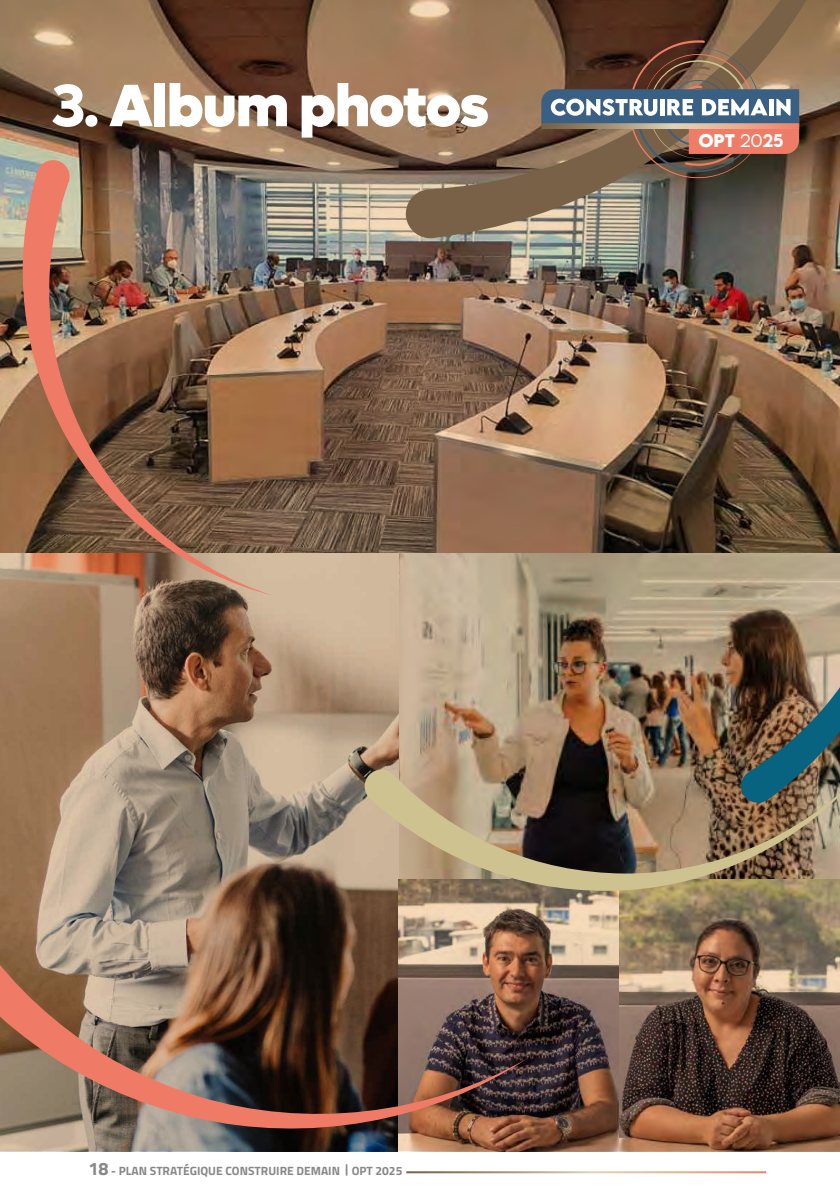
<style>
.page{position:relative;width:840px;height:1191px;background:#fff}
.page>*{position:absolute;margin:0;border:0;box-sizing:border-box;transform-origin:0 0}
.t1{font:900 60px "Lufga";letter-spacing:-.025em;color:#fff}
.t2{font:700 16.4px "LEMONMILK";color:#fff}
.t3{font:700 12px "Titillium";color:#878787}
.s1{font-weight:700}
.s2{font-weight:300}
.s3{font-weight:500}
.s4{font-size:18px}
</style>
<div class="page">
<hr style="left:839px;top:0;width:1px;height:314px;background:#ffed00">
<hr style="left:839px;top:314px;width:1px;height:511px;background:#ffed00">
<hr style="left:839px;top:825px;width:1px;height:326px;background:#ffed00">
<img style="left:0;top:0;width:839px;height:1151px">
<svg style="left:404px;top:0;width:435px;height:240px;background:#836a53"></svg>
<img style="left:0;top:876px;width:526px;height:268px">
<img style="left:20px;top:158px;width:252px;height:437px">
<img style="left:738px;top:314px;width:101px;height:453px">
<svg style="left:362px;top:767px;width:477px;height:125px;background:#8c7b61"></svg>
<svg style="left:541px;top:40px;width:257px;height:138px;background:#78645b"></svg>
<svg style="left:541px;top:123px;width:257px;height:6px;background:#c19d83"></svg>
<h1 class="t1" style="left:51px;top:69px;width:439px"><span class="s1">3.</span> Album photos</h1>
<h2 class="t2" style="left:698px;top:129px;width:87px">OPT <span class="s2">20</span><span class="s3">25</span></h2>
<p class="t3" style="left:88px;top:1161px;width:315px"><span class="s4">18</span> - PLAN STRATÉGIQUE CONSTRUIRE DEMAIN <sup>|</sup> OPT 2025</p>
</div>
